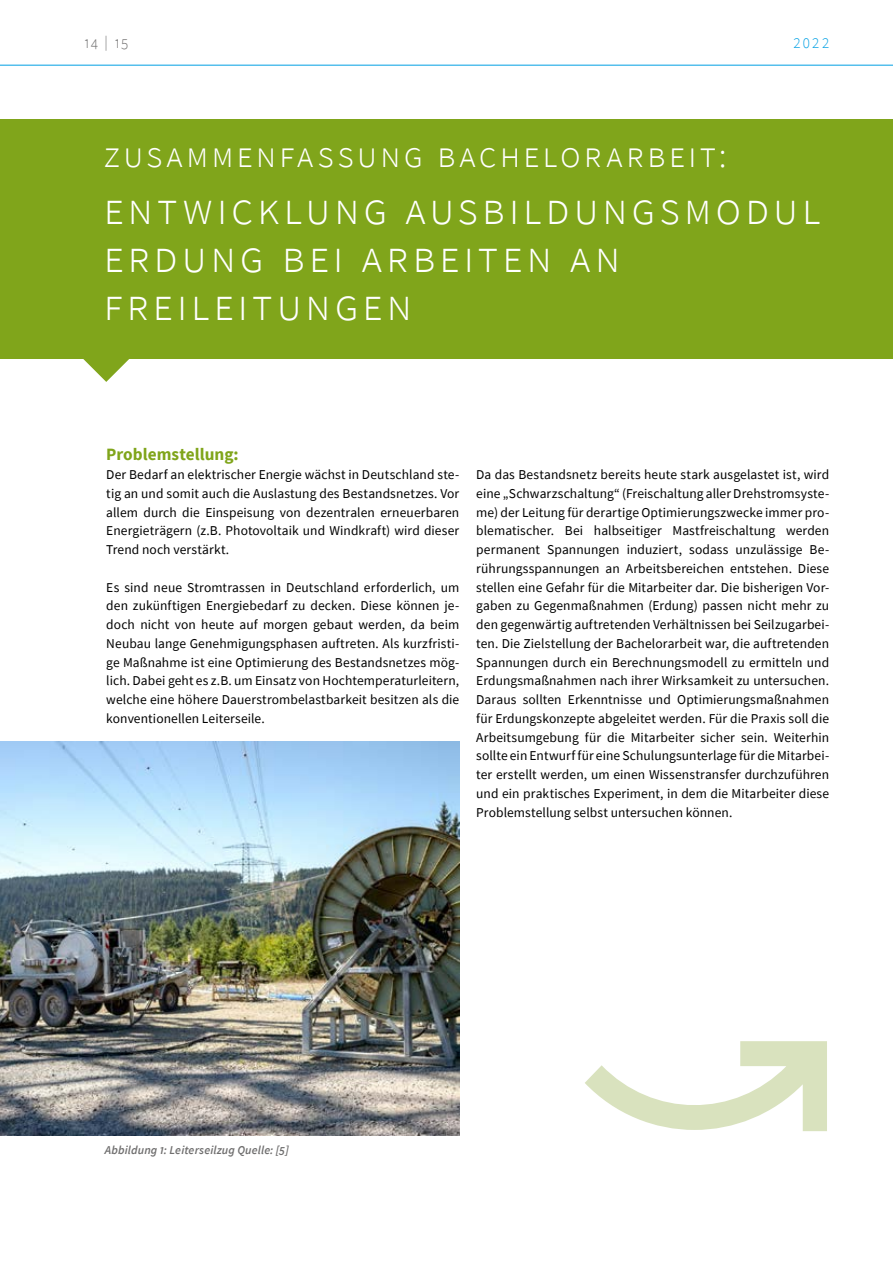
<style>
.page{position:relative;width:893px;height:1263px;background:#fff}
.page>*{position:absolute;margin:0;border:0;box-sizing:border-box;transform-origin:0 0}
.t1{font:300 45px/48px "Source Sans Pro";letter-spacing:.08em;color:#fff}
.t2{font:300 36px "Source Sans Pro";color:#fff}
.t3{font:700 17.25px "Source Sans Pro";color:#80a51b}
.t4{font:300 15px "Source Sans Pro";color:#706f6f}
.t5{font:300 15px "Source Sans Pro";color:#009fe3}
.t6{font:13.5px/18.8px "Source Sans Pro";letter-spacing:.005em;color:#000;text-align:justify}
.t7{font:italic 600 12px "Source Sans Pro";letter-spacing:.01em;color:#706f6f}
</style>
<div class="page">
<svg style="left:0;top:64px;width:893px;height:2px;background:#7fcef0"></svg>
<div style="left:0;top:119px;width:893px;height:239px;background:#80a51b"></div>
<svg style="left:82px;top:358px;width:48px;height:24px"></svg>
<img style="left:0;top:741px;width:459px;height:395px">
<svg style="left:585px;top:1041px;width:242px;height:90px"></svg>
<p class="t4" style="left:84px;top:34px;width:46px">14 | 15</p>
<p class="t5" style="left:793px;top:34px;width:37px">2022</p>
<h2 class="t2" style="left:103px;top:133px;width:625px">zusammenfassung bachelorarbeit:</h2>
<h1 class="t1" style="left:103px;top:185px;width:719px">entwicklung ausbildungsmodul erdung bei arbeiten an freileitungen</h1>
<p class="t3" style="left:106px;top:443px;width:134px">Problemstellung:</p>
<p class="t6" style="left:106px;top:465px;width:354px">Der Bedarf an elektrischer Energie wächst in Deutschland ste&shy;tig an und somit auch die Auslastung des Bestandsnetzes. Vor allem durch die Einspeisung von dezentralen erneuerbaren Energieträgern (z.B. Photovoltaik und Windkraft) wird dieser Trend noch verstärkt.</p>
<p class="t6" style="left:106px;top:578px;width:354px">Es sind neue Stromtrassen in Deutschland erforderlich, um den zukünftigen Energiebedarf zu decken. Diese können je&shy;doch nicht von heute auf morgen gebaut werden, da beim Neubau lange Genehmigungsphasen auftreten. Als kurzfristi&shy;ge Maßnahme ist eine Optimierung des Bestandsnetzes mög&shy;lich. Dabei geht es z.B. um Einsatz von Hochtemperaturleitern, welche eine höhere Dauerstrombelastbarkeit besitzen als die konventionellen Leiterseile.</p>
<p class="t6" style="left:476px;top:465px;width:354px">Da das Bestandsnetz bereits heute stark ausgelastet ist, wird eine „Schwarzschaltung“ (Freischaltung aller Drehstromsyste&shy;me) der Leitung für derartige Optimierungszwecke immer pro&shy;blematischer. Bei halbseitiger Mastfreischaltung werden permanent Spannungen induziert, sodass unzulässige Be&shy;rührungsspannungen an Arbeitsbereichen entstehen. Diese stellen eine Gefahr für die Mitarbeiter dar. Die bisherigen Vor&shy;gaben zu Gegenmaßnahmen (Erdung) passen nicht mehr zu den gegenwärtig auftretenden Verhältnissen bei Seilzugarbei&shy;ten. Die Zielstellung der Bachelorarbeit war, die auftretenden Spannungen durch ein Berechnungsmodell zu ermitteln und Erdungsmaßnahmen nach ihrer Wirksamkeit zu untersuchen.<br>Daraus sollten Erkenntnisse und Optimierungsmaßnahmen für Erdungskonzepte abgeleitet werden. Für die Praxis soll die Arbeitsumgebung für die Mitarbeiter sicher sein. Weiterhin sollte ein Entwurf für eine Schulungsunterlage für die Mitarbei&shy;ter erstellt werden, um einen Wissenstransfer durchzuführen und ein praktisches Experiment, in dem die Mitarbeiter diese Problemstellung selbst untersuchen können.</p>
<p class="t7" style="left:105px;top:1142px;width:185px">Abbildung 1: Leiterseilzug Quelle: [5]</p>
</div>
